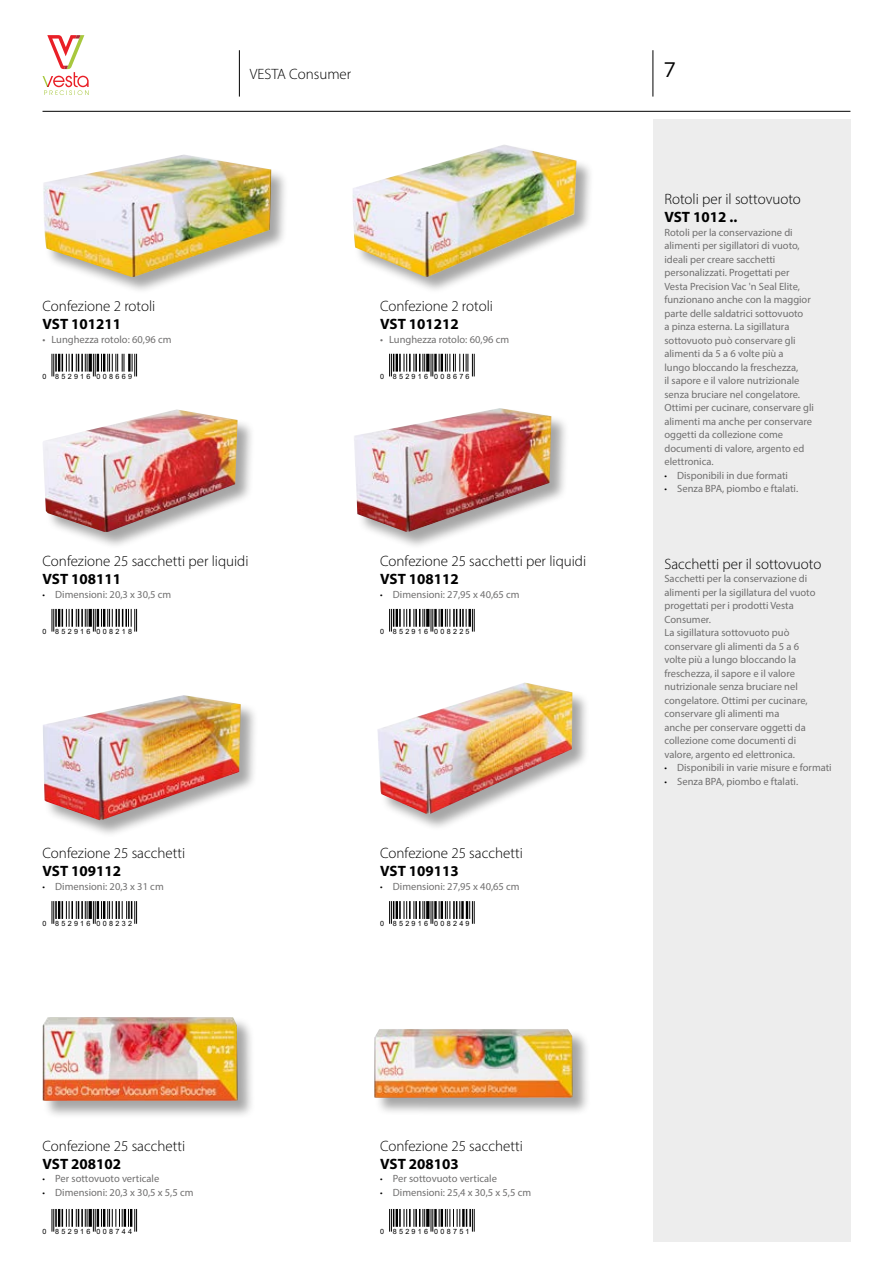
<style>
.page{position:relative;width:893px;height:1263px;background:#fff}
.page>*{position:absolute;margin:0;border:0;box-sizing:border-box;transform-origin:0 0}
.t1{font:21px "Gotham";color:#000}
.t2{font:300 15px "Myriad Pro";color:#000}
.t3{font:700 15px "Myriad Pro";color:#000}
.t4{font:10.5px/13.5px "Myriad Pro";color:#706f6f}
.t5{font:7.2px "Arial";letter-spacing:.32em;color:#000}
.s1{font-weight:300;font-stretch:condensed;color:#000}
</style>
<div class="page">
<div style="left:653px;top:119px;width:197px;height:1123px;background:#ededed"></div>
<hr style="left:43px;top:111px;width:807px;height:1px;background:#000">
<hr style="left:653px;top:50px;width:1px;height:47px;background:#000">
<svg style="left:43px;top:35px;width:46px;height:60px"></svg>
<div style="left:43px;top:155px;width:246px;height:140px;background:#000;opacity:.35"></div>
<img style="left:43px;top:154px;width:228px;height:123px">
<div style="left:43px;top:410px;width:212px;height:140px;background:#000;opacity:.35"></div>
<img style="left:43px;top:409px;width:195px;height:123px">
<div style="left:43px;top:696px;width:216px;height:142px;background:#000;opacity:.35"></div>
<img style="left:43px;top:695px;width:198px;height:125px">
<div style="left:43px;top:1017px;width:213px;height:102px;background:#000;opacity:.35"></div>
<img style="left:43px;top:1017px;width:195px;height:84px">
<div style="left:374px;top:1029px;width:217px;height:87px;background:#000;opacity:.35"></div>
<img style="left:374px;top:1029px;width:199px;height:69px">
<div style="left:377px;top:683px;width:214px;height:149px;background:#000;opacity:.35"></div>
<img style="left:377px;top:682px;width:195px;height:132px">
<div style="left:354px;top:409px;width:215px;height:141px;background:#000;opacity:.35"></div>
<img style="left:354px;top:408px;width:197px;height:124px">
<div style="left:353px;top:145px;width:241px;height:150px;background:#000;opacity:.35"></div>
<img style="left:352px;top:145px;width:225px;height:132px">
<svg style="left:52px;top:354px;width:73px;height:22px"></svg>
<hr style="left:128px;top:354px;width:3px;height:18px;background:#000">
<svg style="left:132px;top:354px;width:5px;height:22px"></svg>
<svg style="left:52px;top:609px;width:85px;height:23px"></svg>
<svg style="left:52px;top:901px;width:85px;height:23px"></svg>
<svg style="left:52px;top:1209px;width:85px;height:22px"></svg>
<svg style="left:389px;top:609px;width:36px;height:23px"></svg>
<hr style="left:426px;top:609px;width:3px;height:18px;background:#000">
<svg style="left:431px;top:609px;width:2px;height:23px"></svg>
<hr style="left:434px;top:609px;width:3px;height:18px;background:#000">
<svg style="left:439px;top:609px;width:36px;height:23px"></svg>
<svg style="left:389px;top:901px;width:36px;height:23px"></svg>
<hr style="left:426px;top:901px;width:3px;height:18px;background:#000">
<svg style="left:431px;top:901px;width:2px;height:23px"></svg>
<hr style="left:434px;top:901px;width:3px;height:18px;background:#000">
<svg style="left:439px;top:901px;width:21px;height:18px"></svg>
<hr style="left:461px;top:901px;width:3px;height:18px;background:#000">
<svg style="left:466px;top:901px;width:9px;height:23px"></svg>
<svg style="left:389px;top:1209px;width:36px;height:22px"></svg>
<hr style="left:426px;top:1209px;width:3px;height:18px;background:#000">
<svg style="left:431px;top:1209px;width:2px;height:22px"></svg>
<hr style="left:434px;top:1209px;width:3px;height:18px;background:#000">
<svg style="left:439px;top:1209px;width:21px;height:18px"></svg>
<hr style="left:462px;top:1209px;width:3px;height:18px;background:#000">
<svg style="left:466px;top:1209px;width:9px;height:22px"></svg>
<svg style="left:389px;top:354px;width:36px;height:22px"></svg>
<hr style="left:426px;top:354px;width:3px;height:18px;background:#000">
<svg style="left:431px;top:354px;width:2px;height:22px"></svg>
<hr style="left:434px;top:354px;width:3px;height:18px;background:#000">
<svg style="left:439px;top:354px;width:36px;height:22px"></svg>
<hr style="left:239px;top:50px;width:1px;height:47px;background:#000">
<h2 class="t2" style="left:43px;top:297px;width:114px">Confezione 2 rotoli</h2>
<h2 class="t3" style="left:43px;top:314px;width:80px">VST 101211</h2>
<p class="t4" style="left:43px;top:332px;width:130px">• Lunghezza rotolo: 60,96 cm</p>
<p class="t5" style="left:43px;top:372px;width:91px">0 852916 008669</p>
<h2 class="t2" style="left:250px;top:65px;width:103px">VESTA Consumer</h2>
<h1 class="t1" style="left:663px;top:58px;width:14px">7</h1>
<h2 class="t2" style="left:380px;top:297px;width:114px">Confezione 2 rotoli</h2>
<h2 class="t3" style="left:380px;top:314px;width:80px">VST 101212</h2>
<p class="t4" style="left:380px;top:332px;width:130px">• Lunghezza rotolo: 60,96 cm</p>
<p class="t5" style="left:380px;top:372px;width:91px">0 852916 008676</p>
<h2 class="t2" style="left:664px;top:190px;width:138px">Rotoli per il sottovuoto</h2>
<h2 class="t3" style="left:664px;top:207px;width:74px">VST 1012 ..</h2>
<p class="t4" style="left:664px;top:225px;width:151px">Rotoli per la conservazione di alimenti per sigillatori di vuoto, ideali per creare sacchetti personalizzati. Progettati per<br>Vesta Precision Vac 'n Seal Elite, funzionano anche con la maggior parte delle saldatrici sottovuoto<br>a pinza esterna. La sigillatura sottovuoto può conservare gli alimenti da 5 a 6 volte più a<br>lungo bloccando la freschezza,<br>il sapore e il valore nutrizionale senza bruciare nel congelatore.<br>Ottimi per cucinare, conservare gli alimenti ma anche per conservare oggetti da collezione come documenti di valore, argento ed elettronica.</p>
<p class="t4" style="left:664px;top:468px;width:125px"><span class="s1">•</span> Disponibili in due formati</p>
<p class="t4" style="left:664px;top:482px;width:135px"><span class="s1">•</span> Senza BPA, piombo e ftalati.</p>
<h2 class="t2" style="left:43px;top:552px;width:208px">Confezione 25 sacchetti per liquidi</h2>
<h2 class="t3" style="left:43px;top:569px;width:80px">VST 108111</h2>
<p class="t4" style="left:43px;top:587px;width:130px"><span class="s1">•</span> Dimensioni: 20,3 x 30,5 cm</p>
<p class="t5" style="left:43px;top:627px;width:91px">0 852916 008218</p>
<h2 class="t2" style="left:380px;top:552px;width:208px">Confezione 25 sacchetti per liquidi</h2>
<h2 class="t3" style="left:380px;top:569px;width:80px">VST 108112</h2>
<p class="t4" style="left:380px;top:587px;width:141px"><span class="s1">•</span> Dimensioni: 27,95 x 40,65 cm</p>
<p class="t5" style="left:380px;top:627px;width:91px">0 852916 008225</p>
<h2 class="t2" style="left:664px;top:555px;width:158px">Sacchetti per il sottovuoto</h2>
<p class="t4" style="left:664px;top:572px;width:153px">Sacchetti per la conservazione di alimenti per la sigillatura del vuoto progettati per i prodotti Vesta<br>Consumer.<br>La sigillatura sottovuoto può conservare gli alimenti da 5 a 6 volte più a lungo bloccando la freschezza, il sapore e il valore nutrizionale senza bruciare nel congelatore. Ottimi per cucinare, conservare gli alimenti ma<br>anche per conservare oggetti da collezione come documenti di valore, argento ed elettronica.</p>
<p class="t4" style="left:664px;top:761px;width:169px"><span class="s1">•</span> Disponibili in varie misure e formati</p>
<p class="t4" style="left:664px;top:774px;width:135px"><span class="s1">•</span> Senza BPA, piombo e ftalati.</p>
<h2 class="t2" style="left:43px;top:844px;width:144px">Confezione 25 sacchetti</h2>
<h2 class="t3" style="left:43px;top:861px;width:80px">VST 109112</h2>
<p class="t4" style="left:43px;top:879px;width:123px"><span class="s1">•</span> Dimensioni: 20,3 x 31 cm</p>
<h2 class="t2" style="left:380px;top:844px;width:144px">Confezione 25 sacchetti</h2>
<h2 class="t3" style="left:380px;top:861px;width:80px">VST 109113</h2>
<p class="t4" style="left:380px;top:879px;width:141px"><span class="s1">•</span> Dimensioni: 27,95 x 40,65 cm</p>
<p class="t5" style="left:43px;top:919px;width:91px">0 852916 008232</p>
<p class="t5" style="left:380px;top:919px;width:91px">0 852916 008249</p>
<h2 class="t2" style="left:43px;top:1136px;width:144px">Confezione 25 sacchetti</h2>
<h2 class="t3" style="left:43px;top:1154px;width:80px">VST 208102</h2>
<p class="t4" style="left:43px;top:1171px;width:118px"><span class="s1">•</span> Per sottovuoto verticale</p>
<p class="t4" style="left:43px;top:1185px;width:153px"><span class="s1">•</span> Dimensioni: 20,3 x 30,5 x 5,5 cm</p>
<h2 class="t2" style="left:380px;top:1136px;width:144px">Confezione 25 sacchetti</h2>
<h2 class="t3" style="left:380px;top:1154px;width:80px">VST 208103</h2>
<p class="t4" style="left:380px;top:1171px;width:118px"><span class="s1">•</span> Per sottovuoto verticale</p>
<p class="t4" style="left:380px;top:1185px;width:153px"><span class="s1">•</span> Dimensioni: 25,4 x 30,5 x 5,5 cm</p>
<p class="t5" style="left:43px;top:1227px;width:91px">0 852916 008744</p>
<p class="t5" style="left:380px;top:1227px;width:91px">0 852916 008751</p>
</div>
